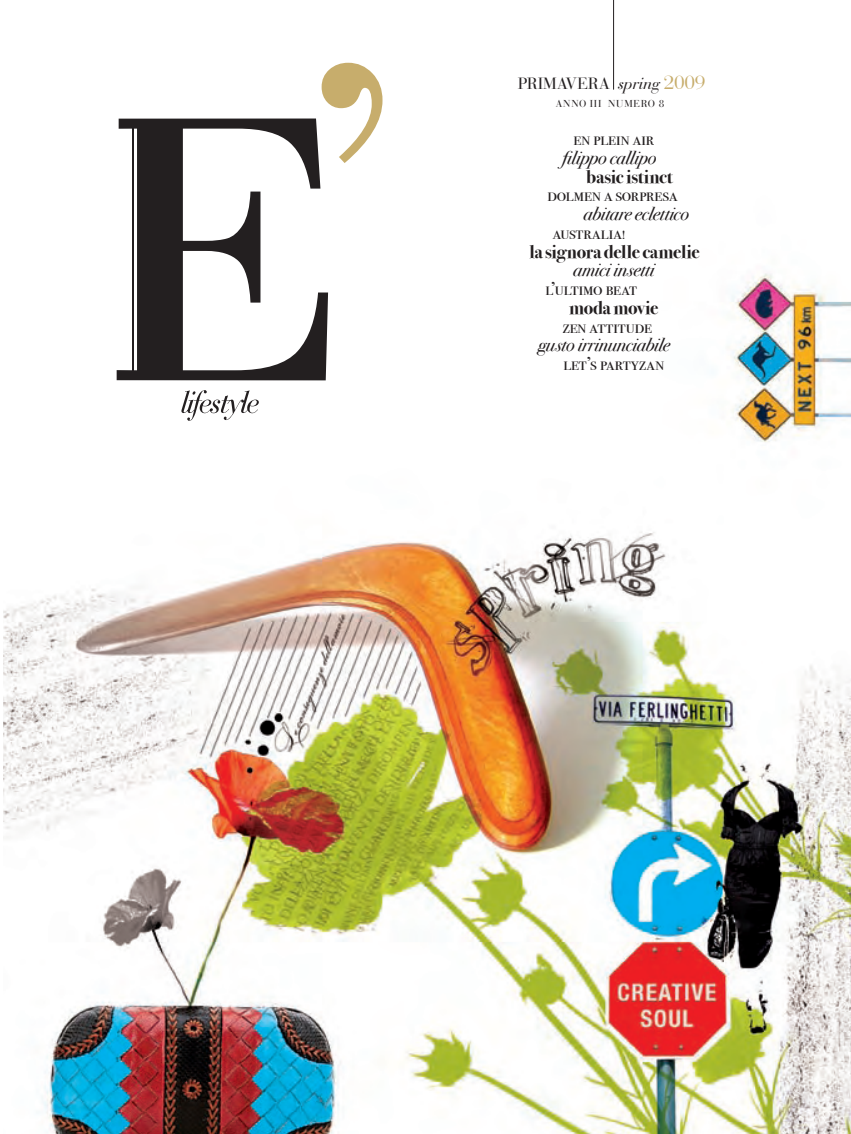
<style>
.page{position:relative;width:851px;height:1134px;background:#fff}
.page>*{position:absolute;margin:0;border:0;box-sizing:border-box;transform-origin:0 0}
.t1{font:18.75px "Bodoni Svty Two SCITCTT Book";color:#231f20}
.t2{font:18.75px "Bodoni Svty Two ITCTT Book Ita";letter-spacing:-.01em;color:#231f20}
.t3{font:18.75px "Bodoni Svty Two ITCTT Bold";letter-spacing:-.015em;color:#231f20}
.t4{font:16.25px "Bauer Bodoni Std";letter-spacing:.005em;color:#231f20}
.t5{font:10px "Bauer Bodoni Std";letter-spacing:.08em;color:#231f20}
.s1{font-style:italic}
.s2{font-family:"Bauer Bod DEE";font-size:20px;color:#c7ad6c}
</style>
<div class="page">
<img style="left:4px;top:0;width:846px;height:1134px">
<svg style="left:117px;top:119px;width:211px;height:261px"></svg>
<hr style="left:131px;top:125px;width:2px;height:253px;background:#231f20">
<svg style="left:321px;top:63px;width:61px;height:100px"></svg>
<svg style="left:181px;top:390px;width:78px;height:31px"></svg>
<hr style="left:613px;top:0;width:1px;height:90px;background:#231f20">
<p class="t4" style="left:517px;top:74px;width:189px">PRIMAVERA <span class="s1">spring</span> <span class="s2">2009</span></p>
<p class="t5" style="left:555px;top:98px;width:110px">ANNO III NUMERO 8</p>
<p class="t1" style="left:573px;top:128px;width:82px">en plein air</p>
<p class="t2" style="left:562px;top:141px;width:95px">filippo callipo</p>
<p class="t3" style="left:586px;top:161px;width:88px">basic istinct</p>
<p class="t1" style="left:547px;top:184px;width:131px">dolmen a sorpresa</p>
<p class="t2" style="left:583px;top:197px;width:107px">abitare eclettico</p>
<p class="t1" style="left:552px;top:221px;width:74px">australia!</p>
<p class="t3" style="left:529px;top:236px;width:172px">la signora delle camelie</p>
<p class="t2" style="left:573px;top:254px;width:83px">amici insetti</p>
<p class="t1" style="left:545px;top:278px;width:93px">l’ultimo beat</p>
<p class="t3" style="left:569px;top:292px;width:91px">moda movie</p>
<p class="t1" style="left:562px;top:315px;width:91px">zen attitude</p>
<p class="t2" style="left:538px;top:329px;width:133px">gusto irrinunciabile</p>
<p class="t1" style="left:563px;top:353px;width:102px">let’s partyzan</p>
</div>
